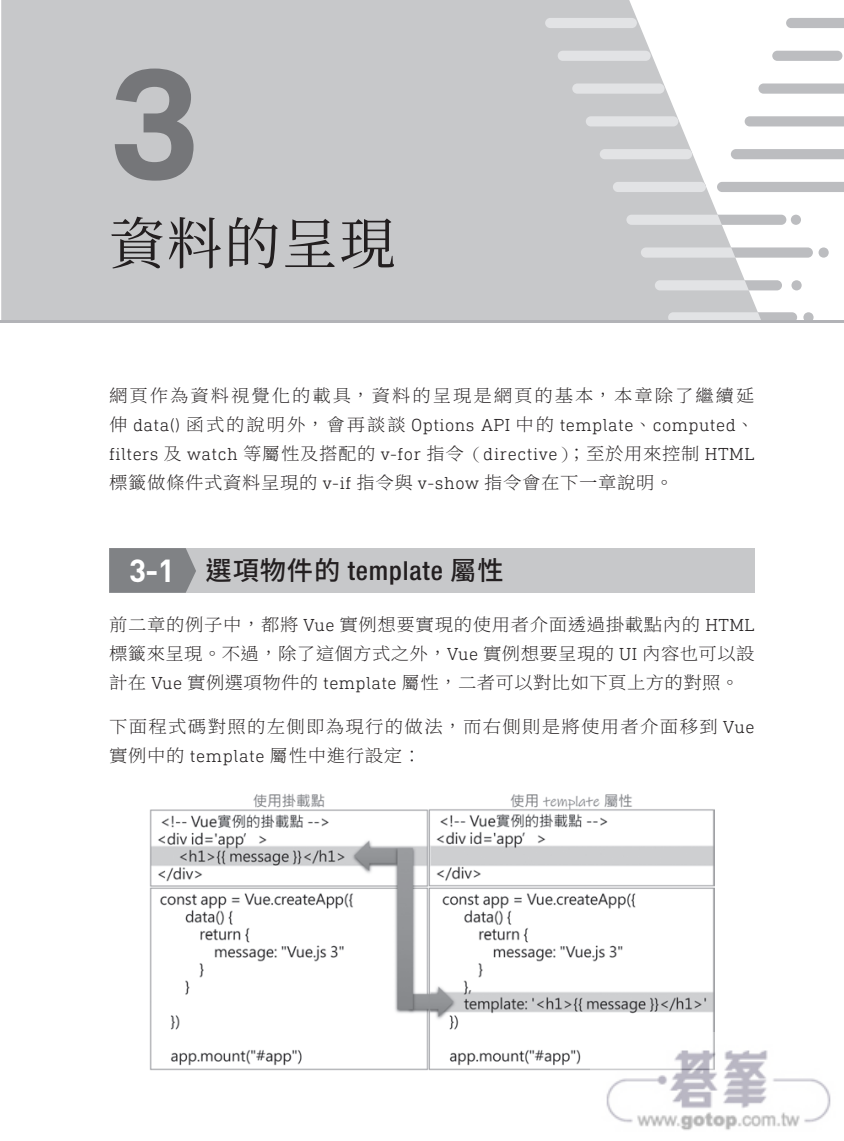
<style>
.page{position:relative;width:844px;height:1141px;background:#fff}
.page>*{position:absolute;margin:0;border:0;box-sizing:border-box;transform-origin:0 0}
.t1{font:700 154px "Aktiv Grotesk";color:#757679}
.t2{font:56px "Noto Serif CJ Ktc";letter-spacing:.025em;color:#231f20}
.t3{font:500 condensed 26.25px "Helvetica Neue LT Com";letter-spacing:.035em;color:#231f20}
.t4{font:200 17.5px/28.9px "Noto Serif CJ Ktc";letter-spacing:.035em;color:#231f20;text-align:justify;scale:1.05 1}
.t5{font:300 17.5px/28.9px "DIN Next Slab Pro";letter-spacing:.025em;color:#231f20;scale:1.05 1}
.t6{font:200 17.5px/28.9px "Noto Serif CJ Ktc";letter-spacing:.07em;color:#231f20;scale:1.05 1}
.t7{font:200 17.5px "Noto Serif CJ Ktc";letter-spacing:.105em;color:#231f20;scale:1.05 1}
.s1{font-family:"Noto Serif CJ Ktc";font-weight:200}
.s2{font-family:"DF Ming Std W3";font-weight:400}
.s3{font-family:"DIN Next Slab Pro";font-weight:300}
.s4{font-family:"DIN Pro";font-weight:700;font-stretch:normal;font-size:31.5px;color:#fff}
.s5{font-family:"Noto Sans CJ Ktc";font-stretch:normal}
</style>
<div class="page">
<svg style="left:1px;top:0;width:760px;height:320px;background:#cbccce"></svg>
<div style="left:545px;top:18px;width:91px;height:10px;background:#e2e3e5;border-radius:5px"></div>
<svg style="left:786px;top:18px;width:57px;height:10px"></svg>
<div style="left:557px;top:51px;width:93px;height:10px;background:#e2e3e5;border-radius:5px"></div>
<div style="left:772px;top:51px;width:70px;height:10px;background:#bcbdc0;border-radius:5px"></div>
<div style="left:572px;top:83px;width:92px;height:11px;background:#e2e3e5;border-radius:5px"></div>
<svg style="left:758px;top:83px;width:85px;height:11px"></svg>
<div style="left:585px;top:116px;width:93px;height:10px;background:#e2e3e5;border-radius:5px"></div>
<svg style="left:744px;top:116px;width:99px;height:10px"></svg>
<div style="left:599px;top:149px;width:93px;height:10px;background:#e2e3e5;border-radius:5px"></div>
<svg style="left:730px;top:149px;width:113px;height:10px"></svg>
<div style="left:612px;top:182px;width:93px;height:10px;background:#e2e3e5;border-radius:5px"></div>
<svg style="left:716px;top:182px;width:127px;height:10px"></svg>
<svg style="left:626px;top:215px;width:160px;height:10px;background:#d2d3d5"></svg>
<svg style="left:791px;top:215px;width:9px;height:10px"></svg>
<svg style="left:640px;top:247px;width:172px;height:11px;background:#d1d2d4"></svg>
<svg style="left:818px;top:247px;width:10px;height:11px"></svg>
<svg style="left:654px;top:280px;width:127px;height:10px"></svg>
<svg style="left:791px;top:280px;width:10px;height:10px"></svg>
<svg style="left:668px;top:312px;width:129px;height:10px"></svg>
<svg style="left:803px;top:312px;width:10px;height:8px"></svg>
<hr style="left:0;top:320px;width:843px;height:2px;background:#b2b3b7">
<div style="left:109px;top:548px;width:645px;height:45px;background:#c7c8ca"></div>
<svg style="left:109px;top:548px;width:87px;height:45px;background:#848689"></svg>
<img style="left:150px;top:793px;width:563px;height:277px">
<img style="left:590px;top:1033px;width:241px;height:98px">
<h1 class="t1" style="left:109px;top:28px;width:93px">3</h1>
<h2 class="t2" style="left:109px;top:212px;width:288px">資料的呈現</h2>
<p class="t7" style="left:109px;top:386px;width:616px">網頁作為資料視覺化的載具，資料的呈現是網頁的基本，本章除了繼續延</p>
<p class="t5" style="left:109px;top:411px;width:616px"><span class="s1">伸</span> data() <span class="s1">函式的說明外，會再談談</span> Options API <span class="s1">中的</span> template<span class="s1">、</span>computed<span class="s1">、</span>filters <span class="s1">及</span> watch <span class="s1">等屬性及搭配的</span> v-for <span class="s1">指令</span><span class="s2">（</span>directive<span class="s2">）</span><span class="s1">；至於用來控制</span> HTML</p>
<p class="t4" style="left:109px;top:468px;width:539px">標籤做條件式資料呈現的 <span class="s3">v-if</span> 指令與 <span class="s3">v-show</span> 指令會在下一章說明。</p>
<h3 class="t3" style="left:129px;top:555px;width:376px"><span class="s4">3-1</span> <span class="s5">選項物件的</span> template <span class="s5">屬性</span></h3>
<p class="t4" style="left:109px;top:611px;width:616px">前二章的例子中，都將 <span class="s3">Vue</span> 實例想要實現的使用者介面透過掛載點內的 <span class="s3">HTML</span>標籤來呈現。不過，除了這個方式之外，<span class="s3">Vue</span> 實例想要呈現的 <span class="s3">UI</span> 內容也可以設計在 <span class="s3">Vue</span> 實例選項物件的 <span class="s3">template</span> 屬性，二者可以對比如下頁上方的對照。</p>
<p class="t6" style="left:109px;top:712px;width:616px">下面程式碼對照的左側即為現行的做法，而右側則是將使用者介面移到 <span class="s3">Vue</span>實例中的 <span class="s3">template</span> 屬性中進行設定：</p>
</div>
